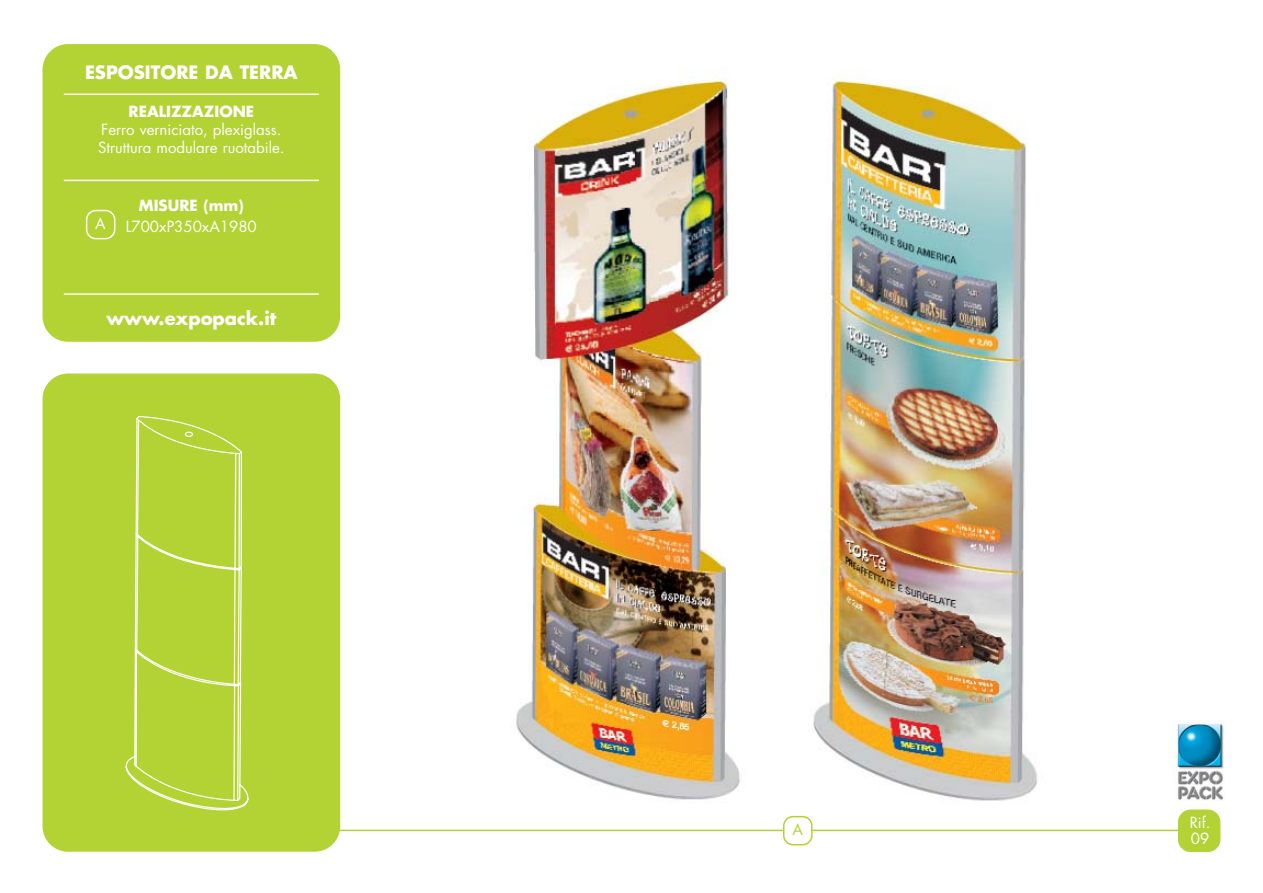
<style>
.page{position:relative;width:1263px;height:893px;background:#fff}
.page>*{position:absolute;margin:0;border:0;box-sizing:border-box;transform-origin:0 0}
.t1{font:700 18px "Futura";color:#fff}
.t2{font:15px/18px "Futura";color:#fff}
.t3{font:700 15px "Futura";color:#fff}
.t4{font:15px "Futura";color:#b3d234}
</style>
<div class="page">
<img style="left:467px;top:79px;width:621px;height:753px">
<hr style="left:236px;top:830px;width:943px;height:1px;background:#b3d234">
<div style="left:43px;top:44px;width:297px;height:298px;background:#b3d234;border-radius:26px"></div>
<img style="left:1175px;top:720px;width:49px;height:80px">
<div style="left:1178px;top:809px;width:42px;height:43px;background:#b3d234;border-radius:13px"></div>
<div style="left:43px;top:373px;width:297px;height:479px;background:#b3d234;border-radius:26px"></div>
<svg style="left:125px;top:416px;width:124px;height:394px"></svg>
<hr style="left:64px;top:94px;width:255px;height:1px;background:#fff">
<hr style="left:64px;top:180px;width:255px;height:1px;background:#fff">
<hr style="left:64px;top:293px;width:255px;height:2px;background:#fff">
<svg style="left:783px;top:816px;width:30px;height:29px"></svg>
<svg style="left:86px;top:210px;width:29px;height:29px"></svg>
<p class="t1" style="left:85px;top:64px;width:214px">ESPOSITORE DA TERRA</p>
<p class="t3" style="left:129px;top:105px;width:127px">REALIZZAZIONE</p>
<p class="t2" style="left:98px;top:122px;width:188px">Ferro verniciato, plexiglass.<br>Struttura modulare ruotabile.</p>
<p class="t2" style="left:95px;top:216px;width:12px">A</p>
<p class="t3" style="left:139px;top:199px;width:106px">MISURE (mm)</p>
<p class="t2" style="left:126px;top:219px;width:132px">L700xP350xA1980</p>
<p class="t1" style="left:106px;top:310px;width:171px">www.expopack.it</p>
<p class="t4" style="left:792px;top:823px;width:12px">A</p>
<p class="t2" style="left:1190px;top:815px;width:22px;line-height:16.5px">Rif.<br>09</p>
</div>
